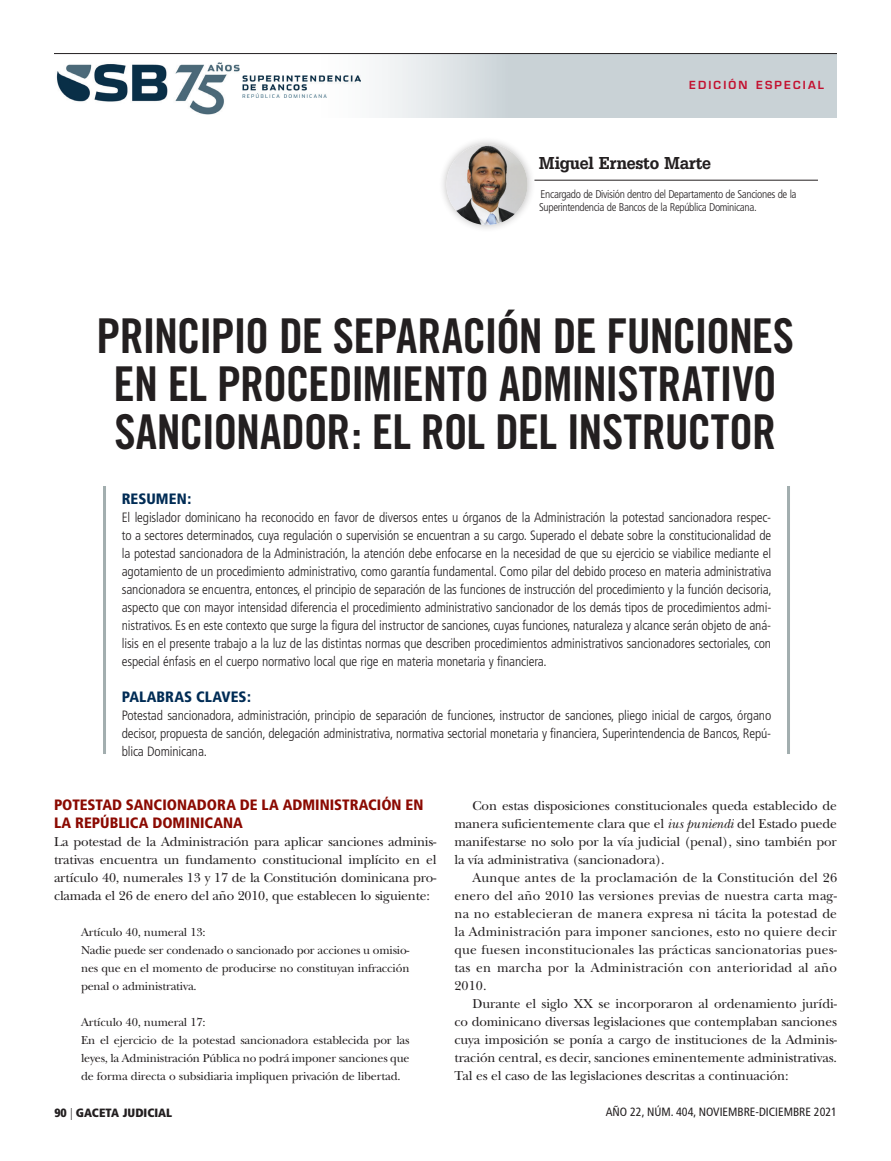
<style>
.page{position:relative;width:891px;height:1161px;background:#fff}
.page>*{position:absolute;margin:0;border:0;box-sizing:border-box;transform-origin:0 0}
.t1{font:48px/48px "Trade Gothic Bold Cond Twenty";letter-spacing:-.025em;color:#231f20;text-align:center}
.t2{font:18px "URW Egyptienne T Medi Extr Narr";letter-spacing:-.01em;color:#231f20}
.t3{font:900 condensed 15px/18px "Frutiger";color:#8b0a02}
.t4{font:900 condensed 15px "Frutiger";letter-spacing:.005em;color:#002c55}
.t5{font:300 condensed 13.5px/18px "Frutiger";letter-spacing:-.01em;color:#231f20;text-align:justify}
.t6{font:13.5px/18px "New Baskerville";letter-spacing:-.01em;color:#231f20;text-align:justify}
.t7{font:12px/18px "New Baskerville";letter-spacing:-.015em;color:#231f20}
.t8{font:condensed 12px "Frutiger";color:#231f20}
.t9{font:900 condensed 12px "Frutiger";color:#231f20}
.t10{font:300 condensed 11.25px/13.5px "Frutiger";letter-spacing:-.03em;color:#231f20}
.t11{font:600 10.95px "Eurostile";letter-spacing:.2em;color:#c3102f}
.s1{font-style:italic}
.s2{font-weight:300}
</style>
<div class="page">
<svg style="left:285px;top:54px;width:552px;height:64px;fill:#c9d2d6"></svg>
<img style="left:56px;top:62px;width:189px;height:53px">
<img style="left:243px;top:76px;width:118px;height:21px">
<hr style="left:54px;top:53px;width:783px;height:1px;background:#231f20">
<hr style="left:534px;top:180px;width:284px;height:1px;background:#231f20">
<div style="left:438px;top:136px;width:97px;height:97px;background:#231f20;opacity:.3"></div>
<img style="left:447px;top:144px;width:81px;height:81px;border-radius:40px">
<hr style="left:103px;top:486px;width:3px;height:268px;background:#a2aeaf">
<hr style="left:787px;top:486px;width:3px;height:268px;background:#a2aeaf">
<p class="t11" style="left:689px;top:78px;width:136px">EDICIÓN ESPECIAL</p>
<h2 class="t2" style="left:539px;top:153px;width:174px">Miguel Ernesto Marte</h2>
<p class="t10" style="left:539px;top:188px;width:259px">Encargado de División dentro del Departamento de Sanciones de la<br>Superintendencia de Bancos de la República Dominicana.</p>
<h1 class="t1" style="left:96px;top:311px;width:699px">PRINCIPIO DE SEPARACIÓN DE FUNCIONES<br>EN EL PROCEDIMIENTO ADMINISTRATIVO<br>SANCIONADOR: EL ROL DEL INSTRUCTOR</h1>
<p class="t4" style="left:122px;top:490px;width:71px">RESUMEN:</p>
<p class="t5" style="left:122px;top:509px;width:652px">El legislador dominicano ha reconocido en favor de diversos entes u órganos de la Administración la potestad sancionadora respec&shy;to a sectores determinados, cuya regulación o supervisión se encuentran a su cargo. Superado el debate sobre la constitucionalidad de la potestad sancionadora de la Administración, la atención debe enfocarse en la necesidad de que su ejercicio se viabilice mediante el agotamiento de un procedimiento administrativo, como garantía fundamental. Como pilar del debido proceso en materia administrativa sancionadora se encuentra, entonces, el principio de separación de las funciones de instrucción del procedimiento y la función decisoria, aspecto que con mayor intensidad diferencia el procedimiento administrativo sancionador de los demás tipos de procedimientos admi&shy;nistrativos. Es en este contexto que surge la figura del instructor de sanciones, cuyas funciones, naturaleza y alcance serán objeto de aná&shy;lisis en el presente trabajo a la luz de las distintas normas que describen procedimientos administrativos sancionadores sectoriales, con especial énfasis en el cuerpo normativo local que rige en materia monetaria y financiera.</p>
<p class="t4" style="left:122px;top:688px;width:131px">PALABRAS CLAVES:</p>
<p class="t5" style="left:122px;top:707px;width:651px">Potestad sancionadora, administración, principio de separación de funciones, instructor de sanciones, pliego inicial de cargos, órgano decisor, propuesta de sanción, delegación administrativa, normativa sectorial monetaria y financiera, Superintendencia de Bancos, Repú&shy;blica Dominicana.</p>
<p class="t3" style="left:54px;top:796px;width:371px">POTESTAD SANCIONADORA DE LA ADMINISTRACIÓN EN<br>LA REPÚBLICA DOMINICANA</p>
<p class="t6" style="left:54px;top:833px;width:384px">La potestad de la Administración para aplicar sanciones adminis&shy;trativas encuentra un fundamento constitucional implícito en el artículo 40, numerales 13 y 17 de la Constitución dominicana pro&shy;clamada el 26 de enero del año 2010, que establecen lo siguiente:</p>
<p class="t7" style="left:81px;top:923px;width:330px">Artículo 40, numeral 13:<br>Nadie puede ser condenado o sancionado por acciones u omisio&shy;nes que en el momento de producirse no constituyan infracción penal o administrativa.</p>
<p class="t7" style="left:81px;top:1013px;width:330px">Artículo 40, numeral 17:<br>En el ejercicio de la potestad sancionadora establecida por las leyes, la Administración Pública no podrá imponer sanciones que de forma directa o subsidiaria impliquen privación de libertad.</p>
<p class="t6" style="left:454px;top:797px;width:384px;text-indent:18px">Con estas disposiciones constitucionales queda establecido de manera suficientemente clara que el <span class="s1">ius puniendi</span> del Estado puede manifestarse no solo por la vía judicial (penal), sino también por la vía administrativa (sancionadora).</p>
<p class="t6" style="left:454px;top:869px;width:384px;text-indent:18px">Aunque antes de la proclamación de la Constitución del 26 enero del año 2010 las versiones previas de nuestra carta mag&shy;na no establecieran de manera expresa ni tácita la potestad de la Administración para imponer sanciones, esto no quiere decir que fuesen inconstitucionales las prácticas sancionatorias pues&shy;tas en marcha por la Administración con anterioridad al año 2010.</p>
<p class="t6" style="left:454px;top:994px;width:384px;text-indent:18px">Durante el siglo XX se incorporaron al ordenamiento jurídi&shy;co dominicano diversas legislaciones que contemplaban sanciones cuya imposición se ponía a cargo de instituciones de la Adminis&shy;tración central, es decir, sanciones eminentemente administrativas.<br>Tal es el caso de las legislaciones descritas a continuación:</p>
<p class="t9" style="left:54px;top:1105px;width:119px">90 <span class="s2">|</span> GACETA JUDICIAL</p>
<p class="t8" style="left:606px;top:1105px;width:233px">AÑO 22, NÚM. 404, NOVIEMBRE-DICIEMBRE 2021</p>
</div>
